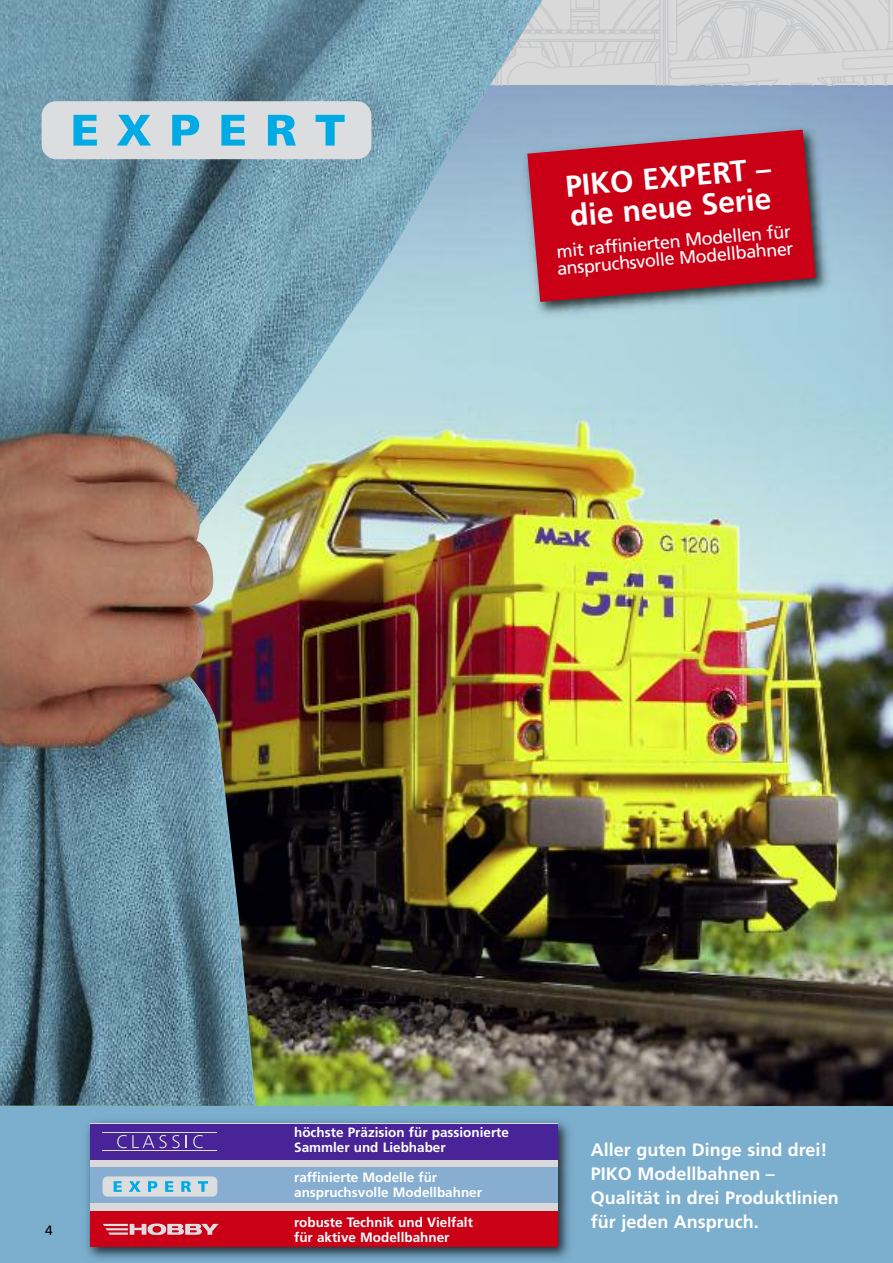
<style>
.page{position:relative;width:893px;height:1263px;background:#fff}
.page>*{position:absolute;margin:0;border:0;box-sizing:border-box;transform-origin:0 0}
.t1{font:700 30px/30px "Frutiger";color:#fff}
.t2{font:700 18px/24px "Frutiger";color:#fff}
.t3{font:18px/17.2px "Frutiger";color:#fff}
.t4{font:700 13.5px/15px "Frutiger";color:#fff}
.t5{font:13.5px "Frutiger";color:#000}
</style>
<div class="page">
<img style="left:543px;top:86px;width:350px;height:1020px">
<img style="left:543px;top:121px;width:293px;height:202px">
<svg style="left:543px;top:130px;width:273px;height:172px;background:#bd162b"></svg>
<svg style="left:543px;top:0;width:350px;height:86px;background:#d4d4d5"></svg>
<img style="left:0;top:0;width:543px;height:1106px">
<div style="left:0;top:1106px;width:893px;height:157px;background:#7caece"></div>
<div style="left:42px;top:101px;width:329px;height:58px;background:#dcdddf;border-radius:14px"></div>
<svg style="left:73px;top:115px;width:24px;height:31px"></svg>
<svg style="left:117px;top:115px;width:34px;height:31px"></svg>
<svg style="left:172px;top:115px;width:27px;height:31px"></svg>
<svg style="left:221px;top:115px;width:24px;height:31px"></svg>
<svg style="left:268px;top:115px;width:28px;height:31px"></svg>
<svg style="left:316px;top:115px;width:29px;height:31px"></svg>
<img style="left:86px;top:1121px;width:484px;height:138px">
<div style="left:90px;top:1124px;width:467px;height:123px;background:#d9d9d9"></div>
<div style="left:90px;top:1124px;width:467px;height:35px;background:#482498"></div>
<svg style="left:117px;top:1135px;width:63px;height:13px"></svg>
<svg style="left:186px;top:1135px;width:1px;height:13px"></svg>
<svg style="left:193px;top:1135px;width:10px;height:13px"></svg>
<hr style="left:103px;top:1132px;width:114px;height:1px;background:#dcdddf">
<hr style="left:103px;top:1150px;width:114px;height:1px;background:#dcdddf">
<div style="left:90px;top:1167px;width:467px;height:36px;background:#87aed0"></div>
<div style="left:103px;top:1176px;width:114px;height:20px;background:#dcdddf;border-radius:5px"></div>
<svg style="left:114px;top:1181px;width:8px;height:11px"></svg>
<svg style="left:129px;top:1181px;width:12px;height:11px"></svg>
<svg style="left:148px;top:1181px;width:9px;height:11px"></svg>
<svg style="left:165px;top:1181px;width:8px;height:11px"></svg>
<svg style="left:181px;top:1181px;width:10px;height:11px"></svg>
<svg style="left:198px;top:1181px;width:10px;height:11px"></svg>
<div style="left:90px;top:1211px;width:467px;height:36px;background:#ca0016"></div>
<svg style="left:103px;top:1223px;width:116px;height:12px"></svg>
<h1 class="t1" style="left:564px;top:173px;width:208px;rotate:-5deg">PIKO EXPERT – die neue Serie</h1>
<h2 class="t3" style="left:555px;top:244px;width:239px;rotate:-5deg">mit raffinierten Modellen für anspruchsvolle Modellbahner</h2>
<p class="t5" style="left:45px;top:1224px;width:9px">4</p>
<p class="t4" style="left:294px;top:1126px;width:216px">höchste Präzision für passionierte<br>Sammler und Liebhaber</p>
<p class="t4" style="left:294px;top:1171px;width:189px">raffinierte Modelle für anspruchsvolle Modellbahner</p>
<p class="t4" style="left:294px;top:1216px;width:180px">robuste Technik und Vielfalt für aktive Modellbahner</p>
<h2 class="t2" style="left:591px;top:1139px;width:249px">Aller guten Dinge sind drei!<br>PIKO Modellbahnen –<br>Qualität in drei Produktlinien für jeden Anspruch.</h2>
</div>
